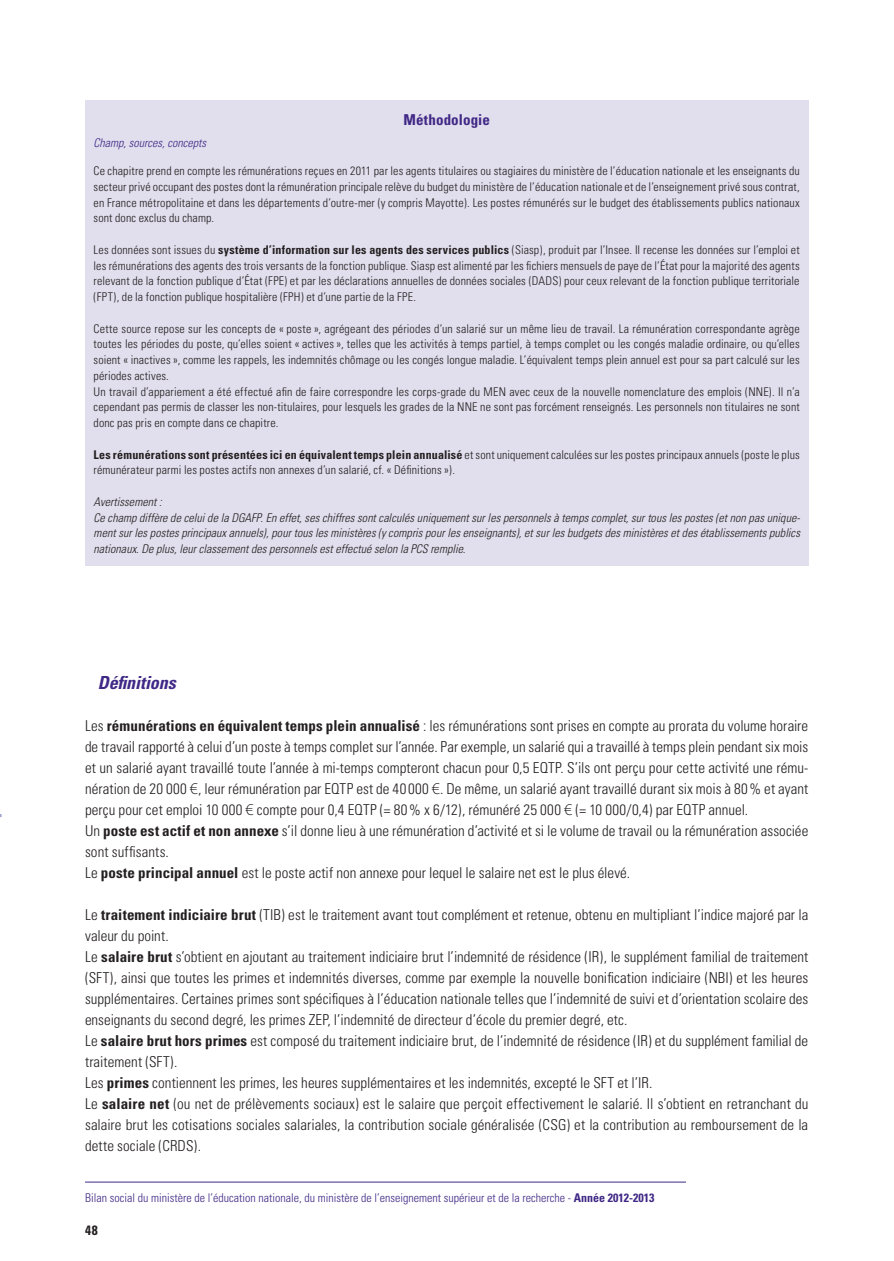
<style>
.page{position:relative;width:894px;height:1261px;background:#fff}
.page>*{position:absolute;margin:0;border:0;box-sizing:border-box;transform-origin:0 0}
.t1{font:italic 700 condensed 18px "Univers";letter-spacing:-.005em;color:#402886}
.t2{font:300 condensed 15px/21px "Univers";color:#231f20}
.t3{font:700 condensed 15px "Univers";letter-spacing:.01em;color:#402886}
.t4{font:700 condensed 13.5px "Univers";color:#231f20}
.t5{font:300 condensed 12px/15.8px "Univers";letter-spacing:.01em;color:#231f20;text-align:justify}
.t6{font:italic 300 condensed 12px/15.8px "Univers";letter-spacing:.005em;color:#231f20}
.t7{font:300 condensed 12px "Univers";color:#402886}
.t8{font:italic 300 condensed 12px "Univers";color:#402886}
.s1{font-weight:700}
.s2{font-family:"Myriad Pro";font-stretch:normal;font-size:16.5px}
</style>
<div class="page">
<hr style="left:85px;top:1182px;width:601px;height:1px;background:#402886">
<div style="left:85px;top:101px;width:723px;height:465px;background:#e1deed"></div>
<p class="t3" style="left:403px;top:114px;width:88px">Méthodologie</p>
<p class="t8" style="left:94px;top:138px;width:114px">Champ, sources, concepts</p>
<p class="t5" style="left:94px;top:164px;width:707px">Ce chapitre prend en compte les rémunérations reçues en 2011 par les agents titulaires ou stagiaires du ministère de l’éducation nationale et les enseignants du secteur privé occupant des postes dont la rémunération principale relève du budget du ministère de l’éducation nationale et de l’enseignement privé sous contrat, en France métropolitaine et dans les départements d’outre-mer (y compris Mayotte). Les postes rémunérés sur le budget des établissements publics nationaux sont donc exclus du champ.</p>
<p class="t5" style="left:94px;top:243px;width:707px">Les données sont issues du <span class="s1">système d’information sur les agents des services publics</span> (Siasp), produit par l’Insee. Il recense les données sur l’emploi et les rémunérations des agents des trois versants de la fonction publique. Siasp est alimenté par les fichiers mensuels de paye de l’État pour la majorité des agents relevant de la fonction publique d’État (FPE) et par les déclarations annuelles de données sociales (DADS) pour ceux relevant de la fonction publique territoriale (FPT), de la fonction publique hospitalière (FPH) et d’une partie de la FPE.</p>
<p class="t5" style="left:94px;top:321px;width:707px;text-align:left">Cette source repose sur les concepts de « poste », agrégeant des périodes d’un salarié sur un même lieu de travail. La rémunération correspondante agrège toutes les périodes du poste, qu’elles soient « actives », telles que les activités à temps partiel, à temps complet ou les congés maladie ordinaire, ou qu’elles soient « inactives », comme les rappels, les indemnités chômage ou les congés longue maladie. L’équivalent temps plein annuel est pour sa part calculé sur les périodes actives.<br>Un travail d’appariement a été effectué afin de faire correspondre les corps-grade du MEN avec ceux de la nouvelle nomenclature des emplois (NNE). Il n’a cependant pas permis de classer les non-titulaires, pour lesquels les grades de la NNE ne sont pas forcément renseignés. Les personnels non titulaires ne sont donc pas pris en compte dans ce chapitre.</p>
<p class="t5" style="left:94px;top:447px;width:707px"><span class="s1">Les rémunérations sont présentées ici en équivalent temps plein annualisé</span> et sont uniquement calculées sur les postes principaux annuels (poste le plus rémunérateur parmi les postes actifs non annexes d’un salarié, cf. « Définitions »).</p>
<p class="t6" style="left:94px;top:495px;width:708px">Avertissement :<br>Ce champ diffère de celui de la DGAFP. En effet, ses chiffres sont calculés uniquement sur les personnels à temps complet, sur tous les postes (et non pas unique&shy;ment sur les postes principaux annuels), pour tous les ministères (y compris pour les enseignants), et sur les budgets des ministères et des établissements publics nationaux. De plus, leur classement des personnels est effectué selon la PCS remplie.</p>
<h1 class="t1" style="left:98px;top:675px;width:80px">Définitions</h1>
<p class="t2" style="left:85px;top:716px;width:724px">Les <span class="s1">rémunérations en équivalent temps plein annualisé</span> : les rémunérations sont prises en compte au prorata du volume horaire de travail rapporté à celui d’un poste à temps complet sur l’année. Par exemple, un salarié qui a travaillé à temps plein pendant six mois et un salarié ayant travaillé toute l’année à mi-temps compteront chacun pour 0,5 EQTP. S’ils ont perçu pour cette activité une rému&shy;nération de 20 000 <span class="s2">€</span>, leur rémunération par EQTP est de 40 000 <span class="s2">€</span>. De même, un salarié ayant travaillé durant six mois à 80 % et ayant perçu pour cet emploi 10 000 <span class="s2">€</span> compte pour 0,4 EQTP (= 80 % x 6/12), rémunéré 25 000 <span class="s2">€</span> (= 10 000/0,4) par EQTP annuel.<br>Un <span class="s1">poste est actif et non annexe</span> s’il donne lieu à une rémunération d’activité et si le volume de travail ou la rémunération associée sont suffisants.<br>Le <span class="s1">poste principal annuel</span> est le poste actif non annexe pour lequel le salaire net est le plus élevé.</p>
<p class="t2" style="left:85px;top:905px;width:724px">Le <span class="s1">traitement indiciaire brut</span> (TIB) est le traitement avant tout complément et retenue, obtenu en multipliant l’indice majoré par la valeur du point.<br>Le <span class="s1">salaire brut</span> s’obtient en ajoutant au traitement indiciaire brut l’indemnité de résidence (IR), le supplément familial de traitement (SFT), ainsi que toutes les primes et indemnités diverses, comme par exemple la nouvelle bonification indiciaire (NBI) et les heures supplémentaires. Certaines primes sont spécifiques à l’éducation nationale telles que l’indemnité de suivi et d’orientation scolaire des enseignants du second degré, les primes ZEP, l’indemnité de directeur d’école du premier degré, etc.<br>Le <span class="s1">salaire brut hors primes</span> est composé du traitement indiciaire brut, de l’indemnité de résidence (IR) et du supplément familial de traitement (SFT).<br>Les <span class="s1">primes</span> contiennent les primes, les heures supplémentaires et les indemnités, excepté le SFT et l’IR.<br>Le <span class="s1">salaire net</span> (ou net de prélèvements sociaux) est le salaire que perçoit effectivement le salarié. Il s’obtient en retranchant du salaire brut les cotisations sociales salariales, la contribution sociale généralisée (CSG) et la contribution au remboursement de la dette sociale (CRDS).</p>
<p class="t7" style="left:85px;top:1193px;width:570px">Bilan social du ministère de l’éducation nationale, du ministère de l’enseignement supérieur et de la recherche - <span class="s1">Année 2012-2013</span></p>
<p class="t4" style="left:85px;top:1225px;width:14px">48</p>
</div>
